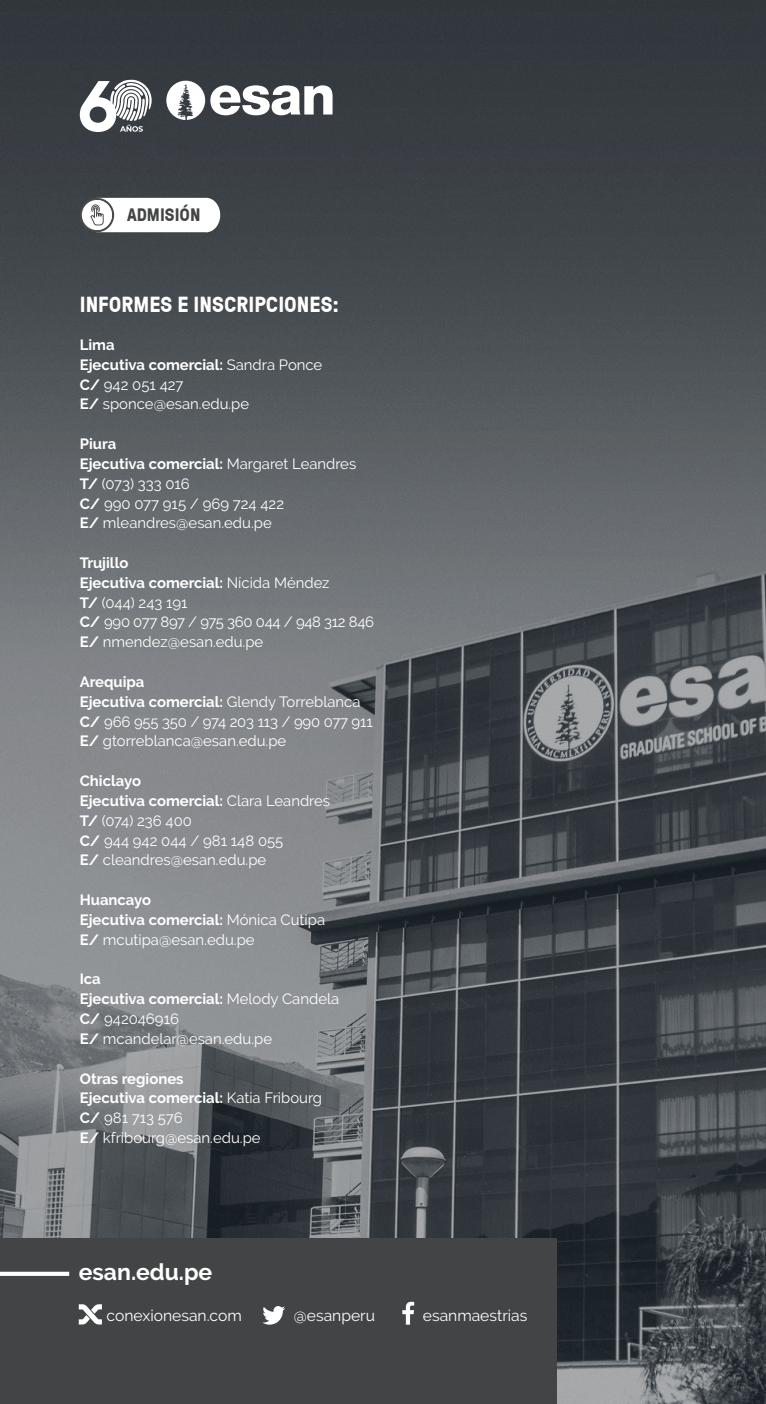
<style>
.page{position:relative;width:766px;height:1404px;background:#fff}
.page>*{position:absolute;margin:0;border:0;box-sizing:border-box;transform-origin:0 0}
.TXT_conte{font:700 22.95px "Raleway";color:#fff}
.Subtitle{font:700 21.82px "GT Pressura";color:#fff}
.t1{font:700 18px "GT Pressura";color:#434445}
.TXT_conte-2{font:15.75px "Raleway";color:#fff}
.TXT_conte-3{font:14.85px "Raleway";color:#fff}
.TXT_conte-4{font:700 14.85px "Raleway";color:#fff}
.TXT_conte-5{font:14.85px "Raleway";letter-spacing:-.02em;color:#fff}
.s1{font-weight:400}
.s2{font-weight:700}
</style>
<div class="page">
<img style="left:0;top:0;width:765px;height:1403px">
<div style="left:0;top:1237px;width:556px;height:166px;background:#424445"></div>
<svg style="left:79px;top:1304px;width:23px;height:20px"></svg>
<svg style="left:262px;top:1306px;width:23px;height:18px"></svg>
<svg style="left:402px;top:1301px;width:12px;height:23px"></svg>
<svg style="left:0;top:1271px;width:69px;height:4px"></svg>
<div style="left:80px;top:198px;width:34px;height:34px;border:2px solid #4c4a49;border-radius:50%"></div>
<div style="left:82px;top:200px;width:30px;height:30px;background:#fff;border-radius:50%"></div>
<svg style="left:90px;top:197px;width:131px;height:36px"></svg>
<svg style="left:166px;top:81px;width:166px;height:39px"></svg>
<svg style="left:80px;top:80px;width:72px;height:52px"></svg>
<p class="t1" style="left:127px;top:204px;width:75px">ADMISIÓN</p>
<p class="Subtitle" style="left:80px;top:291px;width:261px">INFORMES E INSCRIPCIONES:</p>
<p class="TXT_conte-4" style="left:80px;top:336px;width:36px">Lima</p>
<p class="TXT_conte-4" style="left:80px;top:356px;width:244px">Ejecutiva comercial: <span class="s1">Sandra Ponce</span></p>
<p class="TXT_conte-3" style="left:80px;top:375px;width:105px"><span class="s2">C/</span> 942 051 427</p>
<p class="TXT_conte-3" style="left:80px;top:395px;width:171px"><span class="s2">E/</span> sponce@esan.edu.pe</p>
<p class="TXT_conte-4" style="left:80px;top:435px;width:38px">Piura</p>
<p class="TXT_conte-4" style="left:80px;top:455px;width:278px">Ejecutiva comercial: <span class="s1">Margaret Leandres</span></p>
<p class="TXT_conte-3" style="left:80px;top:475px;width:112px"><span class="s2">T/</span> (073) 333 016</p>
<p class="TXT_conte-3" style="left:80px;top:494px;width:206px"><span class="s2">C/</span> 990 077 915 / 969 724 422</p>
<p class="TXT_conte-3" style="left:80px;top:514px;width:193px"><span class="s2">E/</span> mleandres@esan.edu.pe</p>
<p class="TXT_conte-4" style="left:80px;top:554px;width:50px">Trujillo</p>
<p class="TXT_conte-4" style="left:80px;top:574px;width:251px">Ejecutiva comercial: <span class="s1">Nícida Méndez</span></p>
<p class="TXT_conte-3" style="left:80px;top:593px;width:109px"><span class="s2">T/</span> (044) 243 191</p>
<p class="TXT_conte-5" style="left:80px;top:613px;width:296px"><span class="s2">C/</span> 990 077 897 / 975 360 044 / 948 312 846</p>
<p class="TXT_conte-3" style="left:80px;top:633px;width:185px"><span class="s2">E/</span> nmendez@esan.edu.pe</p>
<p class="TXT_conte-4" style="left:80px;top:673px;width:66px">Arequipa</p>
<p class="TXT_conte-4" style="left:80px;top:693px;width:282px">Ejecutiva comercial: <span class="s1">Glendy Torreblanca</span></p>
<p class="TXT_conte-3" style="left:80px;top:712px;width:294px"><span class="s2">C/</span> 966 955 350 / 974 203 113 / 990 077 911</p>
<p class="TXT_conte-3" style="left:80px;top:732px;width:208px"><span class="s2">E/</span> gtorreblanca@esan.edu.pe</p>
<p class="TXT_conte-4" style="left:80px;top:772px;width:63px">Chiclayo</p>
<p class="TXT_conte-4" style="left:80px;top:792px;width:252px">Ejecutiva comercial: <span class="s1">Clara Leandres</span></p>
<p class="TXT_conte-3" style="left:80px;top:811px;width:114px"><span class="s2">T/</span> (074) 236 400</p>
<p class="TXT_conte-3" style="left:80px;top:831px;width:205px"><span class="s2">C/</span> 944 942 044 / 981 148 055</p>
<p class="TXT_conte-3" style="left:80px;top:851px;width:188px"><span class="s2">E/</span> cleandres@esan.edu.pe</p>
<p class="TXT_conte-4" style="left:80px;top:891px;width:73px">Huancayo</p>
<p class="TXT_conte-4" style="left:80px;top:911px;width:247px">Ejecutiva comercial: <span class="s1">Mónica Cutipa</span></p>
<p class="TXT_conte-3" style="left:80px;top:930px;width:176px"><span class="s2">E/</span> mcutipa@esan.edu.pe</p>
<p class="TXT_conte-4" style="left:80px;top:970px;width:23px">Ica</p>
<p class="TXT_conte-4" style="left:80px;top:990px;width:261px">Ejecutiva comercial: <span class="s1">Melody Candela</span></p>
<p class="TXT_conte-3" style="left:80px;top:1010px;width:101px"><span class="s2">C/</span> 942046916</p>
<p class="TXT_conte-3" style="left:80px;top:1029px;width:194px"><span class="s2">E/</span> mcandelar@esan.edu.pe</p>
<p class="TXT_conte-4" style="left:80px;top:1069px;width:105px">Otras regiones</p>
<p class="TXT_conte-4" style="left:80px;top:1089px;width:244px">Ejecutiva comercial: <span class="s1">Katia Fribourg</span></p>
<p class="TXT_conte-3" style="left:80px;top:1109px;width:104px"><span class="s2">C/</span> 981 713 576</p>
<p class="TXT_conte-3" style="left:80px;top:1128px;width:182px"><span class="s2">E/</span> kfribourg@esan.edu.pe</p>
<p class="TXT_conte" style="left:79px;top:1258px;width:135px">esan.edu.pe</p>
<p class="TXT_conte-2" style="left:107px;top:1305px;width:137px">conexionesan.com</p>
<p class="TXT_conte-2" style="left:294px;top:1305px;width:83px">@esanperu</p>
<p class="TXT_conte-2" style="left:423px;top:1305px;width:106px">esanmaestrias</p>
</div>
